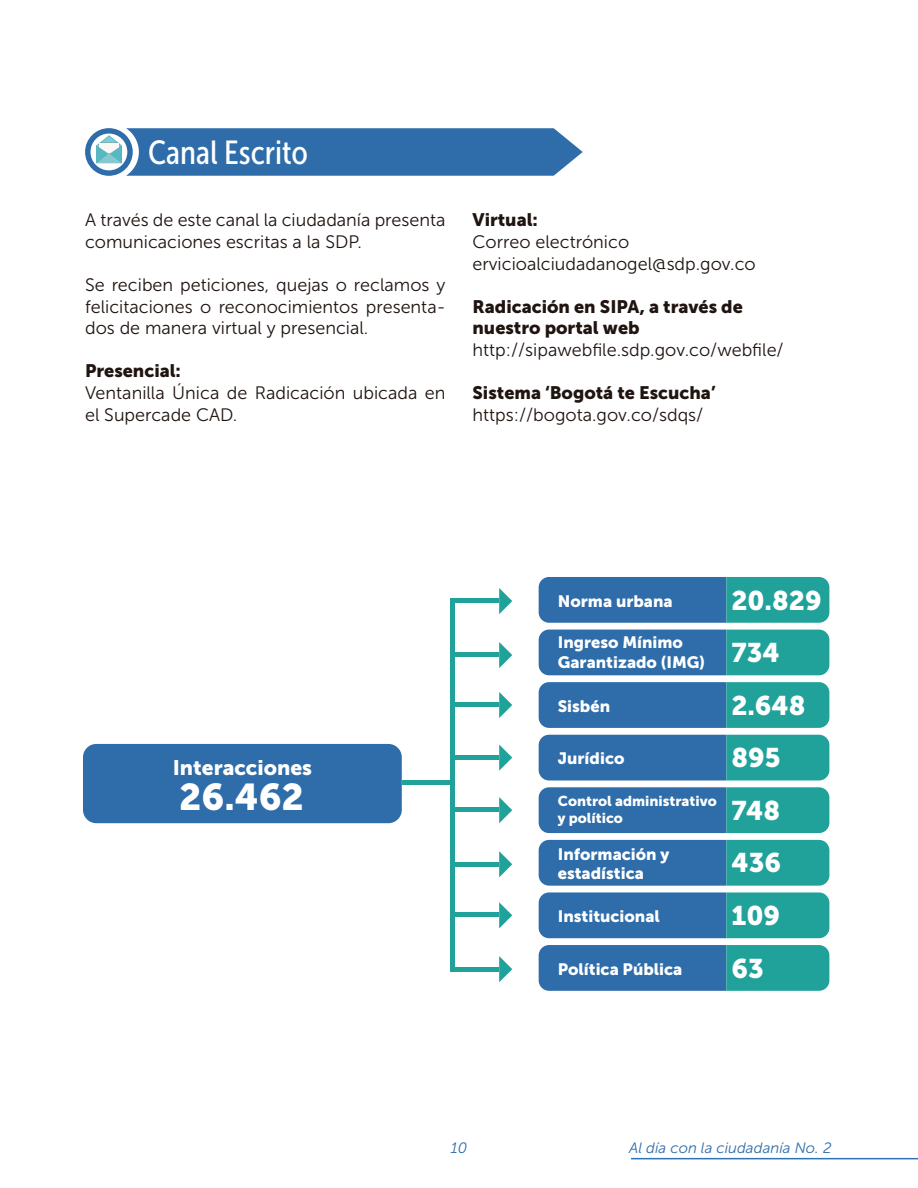
<style>
.page{position:relative;width:918px;height:1188px;background:#fff}
.page>*{position:absolute;margin:0;border:0;box-sizing:border-box;transform-origin:0 0}
.t1{font:37.05px "Museo Sans 900";color:#fff}
.t2{font:33.3px "Museo Sans Condensed 500";color:#fff}
.t3{font:26.85px "Museo Sans 900";color:#fff}
.t4{font:21px "Museo Sans 900";color:#fff}
.t5{font:18px/21.6px "Museo Sans 300";color:#1f1410}
.t6{font:18px/21.6px "Museo Sans 900";color:#1f1410}
.t7{font:16.35px/19.6px "Museo Sans 900";color:#fff}
.t8{font:italic 15px "Museo Sans 300";color:#2e6da9}
.t9{font:14.25px/17.1px "Museo Sans 900";color:#fff}
</style>
<div class="page">
<svg style="left:85px;top:128px;width:48px;height:48px"></svg>
<div style="left:91px;top:134px;width:36px;height:36px;background:#fff;border-radius:50%"></div>
<svg style="left:96px;top:128px;width:487px;height:48px;background:#3f7ab0"></svg>
<div style="left:83px;top:744px;width:319px;height:79px;background:#2e6da9;border-radius:13px"></div>
<svg style="left:539px;top:577px;width:290px;height:46px;background:#2b81a5"></svg>
<svg style="left:539px;top:630px;width:290px;height:45px;background:#2a80a4"></svg>
<svg style="left:539px;top:682px;width:290px;height:46px;background:#2b81a5"></svg>
<svg style="left:539px;top:735px;width:290px;height:45px;background:#2a80a4"></svg>
<svg style="left:539px;top:787px;width:290px;height:46px;background:#2b81a5"></svg>
<svg style="left:539px;top:840px;width:290px;height:46px;background:#2c81a5"></svg>
<svg style="left:539px;top:892px;width:290px;height:46px;background:#2c81a5"></svg>
<svg style="left:539px;top:945px;width:290px;height:46px;background:#2b81a5"></svg>
<div style="left:450px;top:598px;width:5px;height:374px;background:#20a29b"></div>
<div style="left:455px;top:598px;width:44px;height:5px;background:#20a29b"></div>
<div style="left:455px;top:755px;width:44px;height:5px;background:#20a29b"></div>
<div style="left:450px;top:862px;width:49px;height:5px;background:#20a29b"></div>
<div style="left:455px;top:967px;width:44px;height:5px;background:#20a29b"></div>
<svg style="left:499px;top:588px;width:13px;height:26px"></svg>
<svg style="left:499px;top:745px;width:13px;height:26px"></svg>
<svg style="left:499px;top:851px;width:13px;height:26px"></svg>
<svg style="left:499px;top:956px;width:13px;height:26px"></svg>
<div style="left:402px;top:780px;width:48px;height:5px;background:#20a29b"></div>
<div style="left:455px;top:652px;width:44px;height:5px;background:#20a29b"></div>
<svg style="left:499px;top:642px;width:13px;height:26px"></svg>
<div style="left:455px;top:702px;width:44px;height:5px;background:#20a29b"></div>
<svg style="left:499px;top:692px;width:13px;height:26px"></svg>
<div style="left:455px;top:807px;width:44px;height:5px;background:#20a29b"></div>
<svg style="left:499px;top:797px;width:13px;height:26px"></svg>
<div style="left:455px;top:912px;width:44px;height:5px;background:#20a29b"></div>
<svg style="left:499px;top:902px;width:13px;height:26px"></svg>
<hr style="left:631px;top:1158px;width:287px;height:1px;background:#2d73b5">
<h2 class="t2" style="left:148px;top:134px;width:161px">Canal Escrito</h2>
<p class="t5" style="left:85px;top:209px;width:362px">A través de este canal la ciudadanía presenta comunicaciones escritas a la SDP.</p>
<p class="t5" style="left:85px;top:274px;width:362px;text-align:justify">Se reciben peticiones, quejas o reclamos y felicitaciones o reconocimientos presenta&shy;dos de manera virtual y presencial.</p>
<p class="t6" style="left:85px;top:360px;width:97px">Presencial:</p>
<p class="t5" style="left:85px;top:382px;width:362px">Ventanilla Única de Radicación ubicada en el Supercade CAD.</p>
<p class="t6" style="left:473px;top:209px;width:67px">Virtual:</p>
<p class="t5" style="left:473px;top:231px;width:285px">Correo electrónico ervicioalciudadanogel@sdp.gov.co</p>
<p class="t6" style="left:473px;top:296px;width:272px">Radicación en SIPA, a través de nuestro portal web</p>
<p class="t5" style="left:473px;top:339px;width:313px">http://sipawebfile.sdp.gov.co/webfile/</p>
<p class="t6" style="left:473px;top:382px;width:245px">Sistema ‘Bogotá te Escucha’</p>
<p class="t5" style="left:473px;top:404px;width:232px">https://bogota.gov.co/sdqs/</p>
<p class="t4" style="left:173px;top:756px;width:141px">Interacciones</p>
<h1 class="t1" style="left:179px;top:776px;width:126px">26.462</h1>
<p class="t7" style="left:558px;top:591px;width:116px">Norma urbana</p>
<h3 class="t3" style="left:731px;top:585px;width:92px">20.829</h3>
<p class="t7" style="left:558px;top:632px;width:223px">Ingreso Mínimo<br>Garantizado (IMG) <sup>734</sup></p>
<p class="t7" style="left:558px;top:696px;width:54px">Sisbén</p>
<h3 class="t3" style="left:731px;top:690px;width:76px">2.648</h3>
<p class="t7" style="left:558px;top:749px;width:68px">Jurídico</p>
<h3 class="t3" style="left:731px;top:743px;width:51px">895</h3>
<p class="t9" style="left:558px;top:793px;width:161px">Control administrativo y político</p>
<h3 class="t3" style="left:731px;top:795px;width:50px">748</h3>
<p class="t7" style="left:558px;top:844px;width:113px">Información y estadística</p>
<h3 class="t3" style="left:731px;top:848px;width:51px">436</h3>
<p class="t7" style="left:558px;top:907px;width:104px">Institucional</p>
<h3 class="t3" style="left:731px;top:900px;width:50px">109</h3>
<p class="t7" style="left:558px;top:959px;width:126px">Política Pública</p>
<h3 class="t3" style="left:731px;top:953px;width:34px">63</h3>
<p class="t8" style="left:451px;top:1139px;width:18px">10</p>
<p class="t8" style="left:629px;top:1139px;width:204px">Al día con la ciudadanía No. 2</p>
</div>
